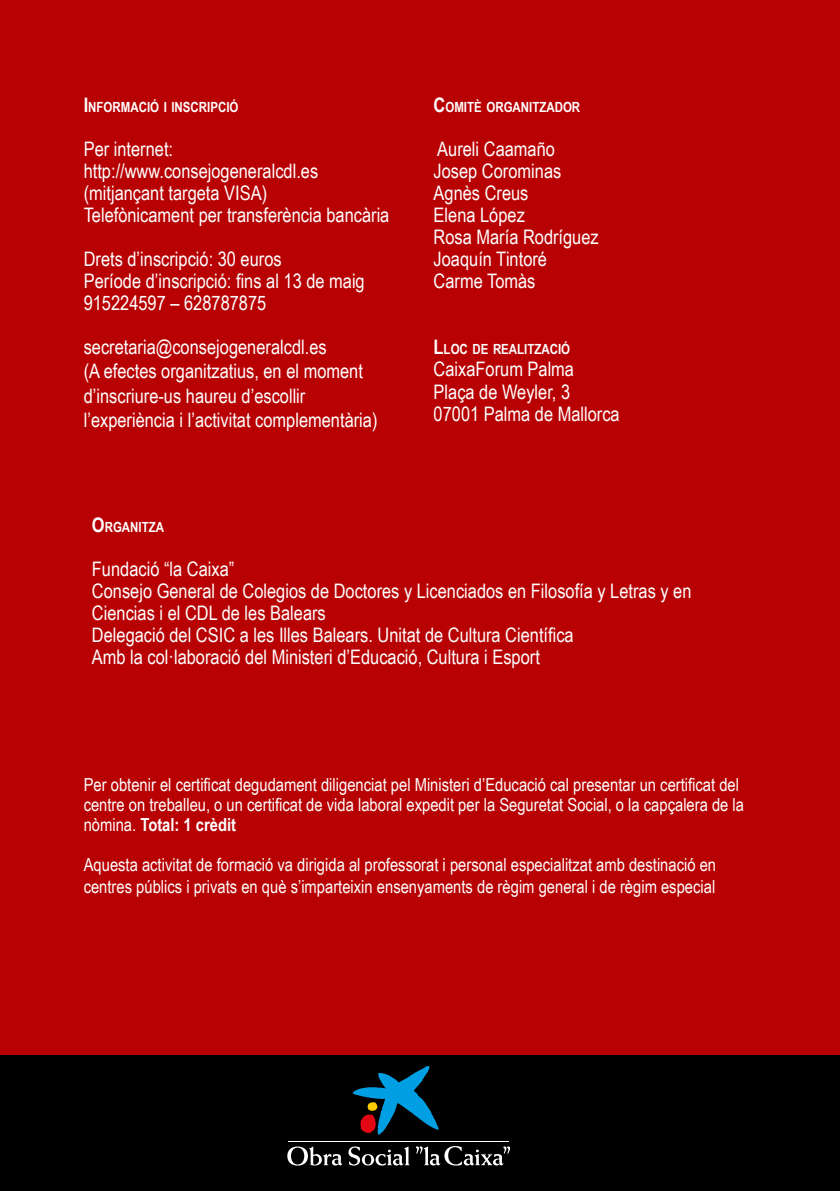
<style>
.page{position:relative;width:840px;height:1191px;background:#fff}
.page>*{position:absolute;margin:0;border:0;box-sizing:border-box;transform-origin:0 0}
.t1{font:20px/22px "Arial Narrow";color:#fff}
.t2{font:18px/20px "Arial Narrow";color:#fff}
.t3{font:700 14px "Arial Narrow";color:#fff}
.s1{font-size:20px}
.s2{font-weight:700}
</style>
<div class="page">
<div style="left:0;top:0;width:839px;height:1191px;background:#b80103"></div>
<div style="left:0;top:1055px;width:839px;height:136px;background:#000"></div>
<hr style="left:288px;top:1141px;width:220px;height:1px;background:#fff">
<svg style="left:352px;top:1066px;width:86px;height:68px"></svg>
<svg style="left:416px;top:1146px;width:94px;height:19px"></svg>
<svg style="left:287px;top:1146px;width:55px;height:19px"></svg>
<svg style="left:348px;top:1146px;width:61px;height:19px"></svg>
<p class="t3" style="left:84px;top:97px;width:156px"><span class="s1">I</span> NFORMACIÓ I INSCRIPCIÓ</p>
<p class="t1" style="left:84px;top:138px;width:307px">Per internet: http://www.consejogeneralcdl.es (mitjançant targeta VISA)<br>Telefònicament per transferència bancària</p>
<p class="t1" style="left:84px;top:248px;width:282px">Drets d’inscripció: 30 euros<br>Període d’inscripció: fins al 13 de maig<br>915224597 – 628787875</p>
<p class="t1" style="left:84px;top:335px;width:295px;line-height:24px">secretaria@consejogeneralcdl.es<br>(A efectes organitzatius, en el moment d’inscriure-us haureu d’escollir l’experiència i l’activitat complementària)</p>
<p class="t3" style="left:433px;top:97px;width:148px"><span class="s1">C</span>OMITÈ ORGANITZADOR</p>
<p class="t1" style="left:433px;top:138px;width:166px">Aureli Caamaño<br>Josep Corominas<br>Agnès Creus<br>Elena López<br>Rosa María Rodríguez<br>Joaquín Tintoré<br>Carme Tomàs</p>
<p class="t3" style="left:433px;top:339px;width:138px"><span class="s1">L</span>LOC DE REALITZACIÓ</p>
<p class="t1" style="left:433px;top:358px;width:187px">CaixaForum Palma<br>Plaça de Weyler, 3<br>07001 Palma de Mallorca</p>
<p class="t3" style="left:92px;top:516px;width:74px"><span class="s1">O</span>RGANITZA</p>
<p class="t1" style="left:92px;top:557px;width:600px">Fundació “la Caixa”<br>Consejo General de Colegios de Doctores y Licenciados en Filosofía y Letras y en Ciencias i el CDL de les Balears<br>Delegació del CSIC a les Illes Balears. Unitat de Cultura Científica<br>Amb la col·laboració del Ministeri d’Educació, Cultura i Esport</p>
<p class="t2" style="left:84px;top:774px;width:661px">Per obtenir el certificat degudament diligenciat pel Ministeri d’Educació cal presentar un certificat del centre on treballeu, o un certificat de vida laboral expedit per la Seguretat Social, o la capçalera de la nòmina. <span class="s2">Total: 1 crèdit</span></p>
<p class="t2" style="left:84px;top:853px;width:633px;line-height:21.6px">Aquesta activitat de formació va dirigida al professorat i personal especialitzat amb destinació en centres públics i privats en què s’imparteixin ensenyaments de règim general i de règim especial</p>
</div>
